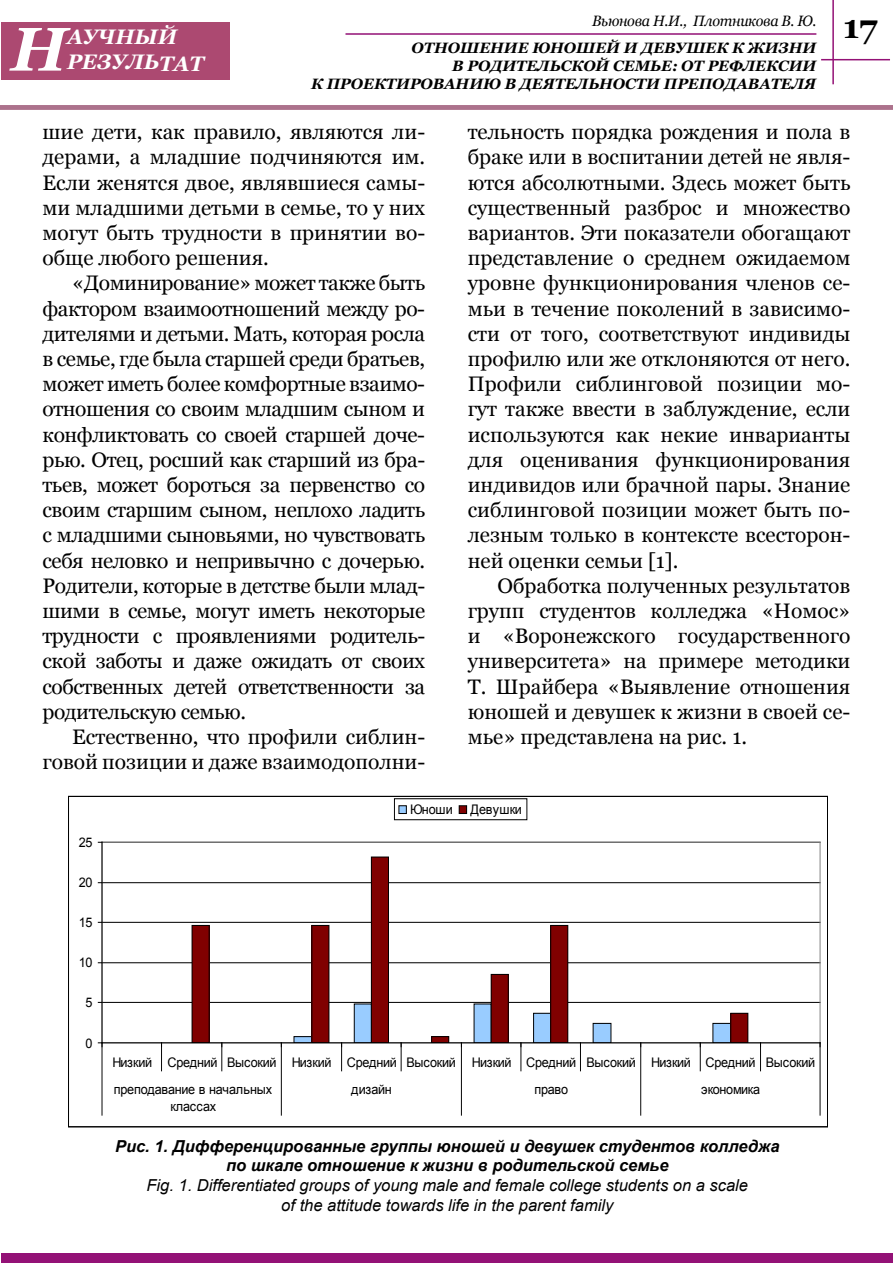
<style>
.page{position:relative;width:893px;height:1263px;background:#fff}
.page>*{position:absolute;margin:0;border:0;box-sizing:border-box;transform-origin:0 0}
.t1{font:italic 700 61.5px "Georgia";color:#fff}
.t2{font:700 33px "Georgia";color:#000}
.t3{font:21px/25.2px "Georgia";color:#000;text-align:justify}
.t4{font:italic 700 21px/25.2px "Georgia";color:#fff}
.t5{font:italic 16.5px/19.8px "Arial";color:#000;text-align:center}
.t6{font:italic 700 16.5px/19.8px "Arial";color:#000;text-align:center}
.t7{font:italic 700 15px/18px "Georgia";color:#000;text-align:right}
.t8{font:italic 15px "Georgia";letter-spacing:-.02em;color:#000;scale:.96 1}
.t9{font:13.2px/27.2px "Arial";letter-spacing:-.025em;color:#000;scale:.96 1}
.t10{font:13.2px "Arial";letter-spacing:.01em;color:#000;scale:.96 1}
</style>
<div class="page">
<hr style="left:832px;top:0;width:2px;height:84px;background:#931176">
<div style="left:1px;top:22px;width:229px;height:58px;background:#ac4971"></div>
<hr style="left:821px;top:59px;width:69px;height:1px;background:#931176">
<hr style="left:345px;top:33px;width:471px;height:2px;background:#931176">
<div style="left:1px;top:1253px;width:891px;height:10px;background:#931176"></div>
<hr style="left:0;top:22px;width:1px;height:58px;background:#ac4971">
<div style="left:0;top:105px;width:893px;height:5px;background:#ac728c"></div>
<hr style="left:102px;top:1002px;width:718px;height:1px;background:#000">
<hr style="left:102px;top:962px;width:718px;height:1px;background:#000">
<hr style="left:102px;top:922px;width:718px;height:1px;background:#000">
<hr style="left:102px;top:882px;width:718px;height:1px;background:#000">
<hr style="left:102px;top:842px;width:718px;height:1px;background:#808080">
<hr style="left:820px;top:842px;width:1px;height:201px;background:#808080">
<div style="left:294px;top:1036px;width:18px;height:7px;background:#9cf"></div>
<div style="left:294px;top:1036px;width:18px;height:7px;border:1px solid #000"></div>
<div style="left:354px;top:1004px;width:17px;height:39px;background:#9cf"></div>
<div style="left:474px;top:1004px;width:17px;height:39px;background:#9cf"></div>
<div style="left:534px;top:1013px;width:17px;height:30px;background:#9cf"></div>
<div style="left:533px;top:1013px;width:18px;height:30px;border:1px solid #000"></div>
<div style="left:593px;top:1023px;width:18px;height:20px;background:#9cf"></div>
<div style="left:593px;top:1023px;width:18px;height:20px;border:1px solid #000"></div>
<div style="left:713px;top:1023px;width:18px;height:20px;background:#9cf"></div>
<div style="left:712px;top:1023px;width:19px;height:20px;border:1px solid #000"></div>
<div style="left:192px;top:925px;width:17px;height:118px;background:#800000"></div>
<div style="left:192px;top:925px;width:18px;height:118px;border:1px solid #000"></div>
<div style="left:312px;top:925px;width:17px;height:118px;background:#800000"></div>
<div style="left:311px;top:925px;width:18px;height:118px;border:1px solid #000"></div>
<div style="left:371px;top:857px;width:17px;height:186px;background:#800000"></div>
<div style="left:371px;top:857px;width:18px;height:186px;border:1px solid #000"></div>
<div style="left:432px;top:1036px;width:17px;height:7px;background:#800000"></div>
<div style="left:431px;top:1036px;width:18px;height:7px;border:1px solid #000"></div>
<div style="left:491px;top:974px;width:17px;height:69px;background:#800000"></div>
<div style="left:491px;top:974px;width:18px;height:69px;border:1px solid #000"></div>
<div style="left:551px;top:925px;width:17px;height:118px;background:#800000"></div>
<div style="left:550px;top:925px;width:18px;height:118px;border:1px solid #000"></div>
<div style="left:731px;top:1013px;width:17px;height:30px;background:#800000"></div>
<div style="left:730px;top:1013px;width:18px;height:30px;border:1px solid #000"></div>
<hr style="left:102px;top:842px;width:1px;height:201px;background:#000">
<hr style="left:102px;top:1042px;width:718px;height:1px;background:#000">
<svg style="left:161px;top:1043px;width:1px;height:28px"></svg>
<svg style="left:222px;top:1043px;width:1px;height:28px"></svg>
<svg style="left:341px;top:1043px;width:1px;height:28px"></svg>
<svg style="left:401px;top:1043px;width:1px;height:28px"></svg>
<svg style="left:521px;top:1043px;width:1px;height:28px"></svg>
<svg style="left:580px;top:1043px;width:1px;height:28px"></svg>
<svg style="left:700px;top:1043px;width:1px;height:28px"></svg>
<svg style="left:760px;top:1043px;width:1px;height:28px"></svg>
<hr style="left:102px;top:1043px;width:1px;height:72px;background:#000">
<hr style="left:820px;top:1043px;width:1px;height:72px;background:#000">
<hr style="left:281px;top:1043px;width:1px;height:72px;background:#000">
<hr style="left:461px;top:1043px;width:1px;height:72px;background:#000">
<hr style="left:640px;top:1043px;width:1px;height:72px;background:#000">
<div style="left:394px;top:799px;width:133px;height:21px;border:1px solid #000"></div>
<div style="left:399px;top:806px;width:7px;height:7px;background:#9cf"></div>
<div style="left:398px;top:805px;width:9px;height:9px;border:1px solid #000"></div>
<div style="left:459px;top:806px;width:8px;height:7px;background:#800000"></div>
<div style="left:459px;top:805px;width:8px;height:9px;border:1px solid #000"></div>
<p class="t8" style="left:592px;top:12px;width:235px">Вьюнова Н.И., Плотникова В. Ю.</p>
<p class="t7" style="left:311px;top:39px;width:507px">ОТНОШЕНИЕ ЮНОШЕЙ И ДЕВУШЕК К ЖИЗНИ<br>В РОДИТЕЛЬСКОЙ СЕМЬЕ: ОТ РЕФЛЕКСИИ<br>К ПРОЕКТИРОВАНИЮ В ДЕЯТЕЛЬНОСТИ ПРЕПОДАВАТЕЛЯ</p>
<p class="t3" style="left:43px;top:120px;width:384px">шие дети, как правило, являются ли&shy;дерами, а младшие подчиняются им.<br>Если женятся двое, являвшиеся самы&shy;ми младшими детьми в семье, то у них могут быть трудности в принятии во&shy;обще любого решения.</p>
<p class="t3" style="left:43px;top:271px;width:384px;text-indent:30px">«Доминирование» может также быть фактором взаимоотношений между ро&shy;дителями и детьми. Мать, которая росла в семье, где была старшей среди братьев, может иметь более комфортные взаимо&shy;отношения со своим младшим сыном и конфликтовать со своей старшей доче&shy;рью. Отец, росший как старший из бра&shy;тьев, может бороться за первенство со своим старшим сыном, неплохо ладить с младшими сыновьями, но чувствовать себя неловко и непривычно с дочерью.<br>Родители, которые в детстве были млад&shy;шими в семье, могут иметь некоторые трудности с проявлениями родитель&shy;ской заботы и даже ожидать от своих собственных детей ответственности за родительскую семью.</p>
<p class="t3" style="left:43px;top:725px;width:384px;text-align:right">Естественно, что профили сиблин&shy;говой позиции и даже взаимодополни-</p>
<h2 class="t2" style="left:843px;top:6px;width:36px">17</h2>
<p class="t4" style="left:67px;top:24px;width:138px">АУЧНЫЙ<br>РЕЗУЛЬТАТ</p>
<h1 class="t1" style="left:11px;top:9px;width:58px">Н</h1>
<p class="t3" style="left:468px;top:120px;width:384px">тельность порядка рождения и пола в браке или в воспитании детей не явля&shy;ются абсолютными. Здесь может быть существенный разброс и множество вариантов. Эти показатели обогащают представление о среднем ожидаемом уровне функционирования членов се&shy;мьи в течение поколений в зависимо&shy;сти от того, соответствуют индивиды профилю или же отклоняются от него.<br>Профили сиблинговой позиции мо&shy;гут также ввести в заблуждение, если используются как некие инварианты для оценивания функционирования индивидов или брачной пары. Знание сиблинговой позиции может быть по&shy;лезным только в контексте всесторон&shy;ней оценки семьи [1].</p>
<p class="t3" style="left:468px;top:573px;width:384px;text-indent:30px">Обработка полученных результатов групп студентов колледжа «Номос» и «Воронежского государственного университета» на примере методики Т. Шрайбера «Выявление отношения юношей и девушек к жизни в своей се&shy;мье» представлена на рис. 1.</p>
<p class="t9" style="left:79px;top:829px;width:16px">25</p>
<p class="t9" style="left:79px;top:869px;width:16px">20</p>
<p class="t9" style="left:79px;top:909px;width:16px">15</p>
<p class="t9" style="left:79px;top:949px;width:16px">10</p>
<p class="t9" style="left:86px;top:989px;width:9px">5</p>
<p class="t9" style="left:86px;top:1029px;width:9px">0</p>
<p class="t9" style="left:410px;top:796px;width:46px">Юноши</p>
<p class="t10" style="left:470px;top:801px;width:55px">Девушки</p>
<p class="t9" style="left:112px;top:1049px;width:734px">Низкий Средний Высокий Низкий Средний Высокий Низкий Средний Высокий Низкий Средний Высокий преподавание в начальных</p>
<p class="t9" style="left:170px;top:1093px;width:49px">классах</p>
<p class="t9" style="left:351px;top:1076px;width:44px">дизайн</p>
<p class="t9" style="left:534px;top:1076px;width:37px">право</p>
<p class="t9" style="left:701px;top:1076px;width:63px">экономика</p>
<p class="t6" style="left:115px;top:1136px;width:666px">Рис. 1. Дифференцированные группы юношей и девушек студентов колледжа по шкале отношение к жизни в родительской семье</p>
<p class="t5" style="left:146px;top:1176px;width:603px">Fig. 1. Differentiated groups of young male and female college students on a scale of the attitude towards life in the parent family</p>
</div>
